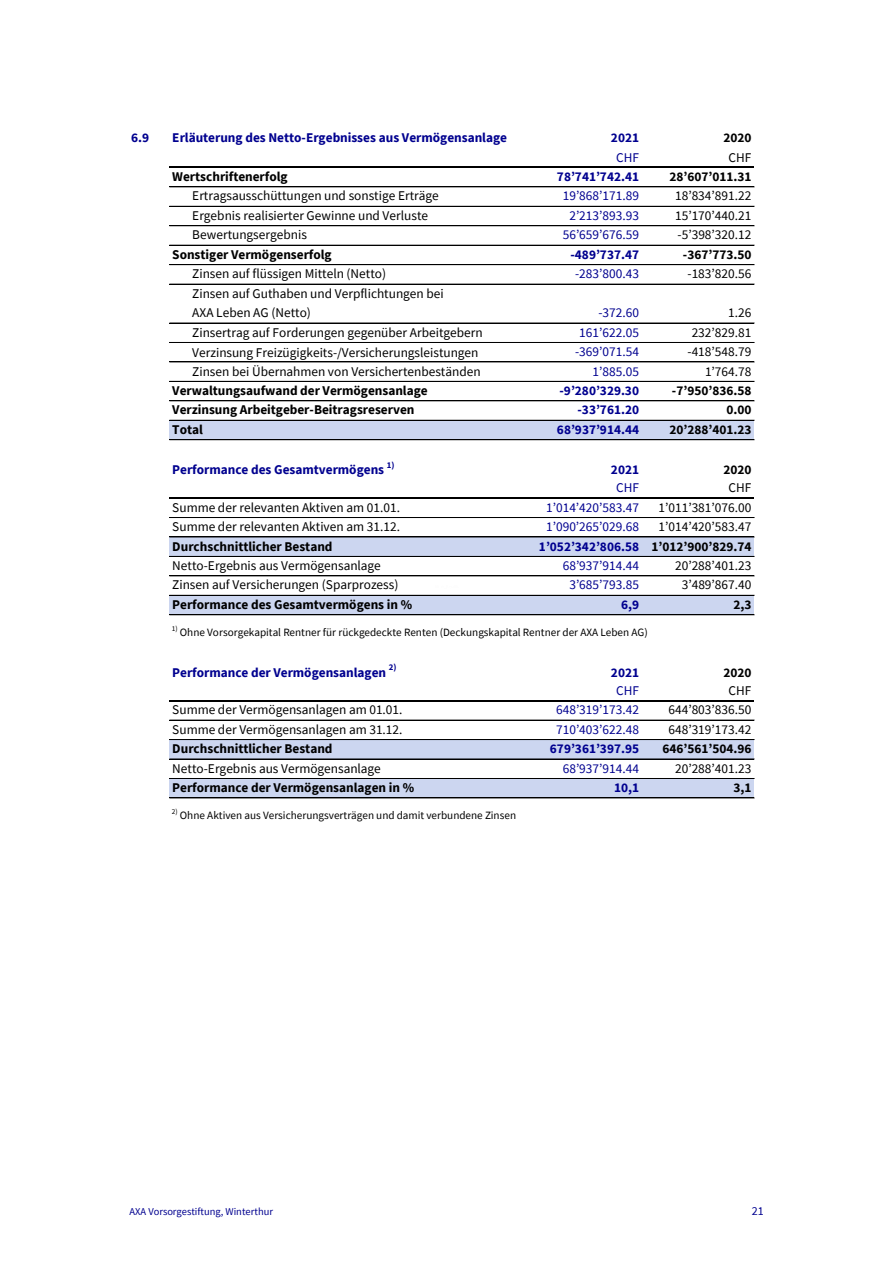
<style>
.page{position:relative;width:893px;height:1263px;background:#fff}
.page>*{position:absolute;margin:0;border:0;box-sizing:border-box;transform-origin:0 0}
.t1{font:13.35px "Source Sans Pro";color:#000}
.t2{font:700 13.35px "Source Sans Pro";color:#000}
.t3{font:700 13.35px "Source Sans Pro";color:#00008f}
.t4{font:13.35px "Source Sans Pro";color:#00008f}
.t5{font:12px "Source Sans Pro";color:#00008f}
.t6{font:11.1px "Source Sans Pro";color:#000}
.t7{font:10.5px "Source Sans Pro";letter-spacing:.005em;color:#00008f}
.t8{font:700 8.85px "Source Sans Pro";color:#00008f}
.t9{font:7.35px "Source Sans Pro";color:#000}
</style>
<div class="page">
<img style="left:186px;top:166px;width:520px;height:554px">
<div style="left:170px;top:420px;width:584px;height:20px;background:#ccd6f0"></div>
<div style="left:170px;top:537px;width:584px;height:19px;background:#ccd6f0"></div>
<div style="left:170px;top:595px;width:584px;height:20px;background:#ccd6f0"></div>
<div style="left:170px;top:739px;width:584px;height:20px;background:#ccd6f0"></div>
<div style="left:170px;top:778px;width:584px;height:20px;background:#ccd6f0"></div>
<hr style="left:170px;top:167px;width:584px;height:1px;background:#000">
<hr style="left:170px;top:187px;width:584px;height:1px;background:#000">
<hr style="left:170px;top:206px;width:584px;height:1px;background:#000">
<hr style="left:170px;top:225px;width:584px;height:1px;background:#000">
<hr style="left:170px;top:226px;width:584px;height:1px;background:#000">
<hr style="left:170px;top:245px;width:584px;height:1px;background:#000">
<hr style="left:170px;top:264px;width:584px;height:1px;background:#000">
<hr style="left:170px;top:284px;width:584px;height:1px;background:#000">
<hr style="left:170px;top:323px;width:584px;height:1px;background:#000">
<hr style="left:170px;top:342px;width:584px;height:1px;background:#000">
<hr style="left:170px;top:362px;width:584px;height:1px;background:#000">
<hr style="left:170px;top:381px;width:584px;height:1px;background:#000">
<hr style="left:170px;top:400px;width:584px;height:1px;background:#000">
<hr style="left:170px;top:401px;width:584px;height:1px;background:#000">
<hr style="left:170px;top:420px;width:584px;height:1px;background:#000">
<hr style="left:170px;top:439px;width:584px;height:1px;background:#000">
<hr style="left:170px;top:497px;width:584px;height:1px;background:#000">
<hr style="left:170px;top:517px;width:584px;height:1px;background:#000">
<hr style="left:170px;top:537px;width:584px;height:1px;background:#000">
<hr style="left:170px;top:556px;width:584px;height:1px;background:#000">
<hr style="left:170px;top:575px;width:584px;height:1px;background:#000">
<hr style="left:170px;top:576px;width:584px;height:1px;background:#000">
<hr style="left:170px;top:595px;width:584px;height:1px;background:#000">
<hr style="left:170px;top:614px;width:584px;height:1px;background:#000">
<hr style="left:170px;top:700px;width:584px;height:1px;background:#000">
<hr style="left:170px;top:720px;width:584px;height:1px;background:#000">
<hr style="left:170px;top:739px;width:584px;height:1px;background:#000">
<hr style="left:170px;top:758px;width:584px;height:1px;background:#000">
<hr style="left:170px;top:759px;width:584px;height:1px;background:#000">
<hr style="left:170px;top:778px;width:584px;height:1px;background:#000">
<hr style="left:170px;top:797px;width:584px;height:1px;background:#000">
<hr style="left:170px;top:798px;width:584px;height:1px;background:#000">
<p class="t3" style="left:131px;top:129px;width:20px">6.9</p>
<p class="t3" style="left:172px;top:129px;width:336px">Erläuterung des Netto-Ergebnisses aus Vermögensanlage</p>
<p class="t3" style="left:611px;top:129px;width:30px">2021</p>
<p class="t2" style="left:723px;top:129px;width:30px">2020</p>
<p class="t4" style="left:616px;top:148px;width:24px">CHF</p>
<p class="t1" style="left:728px;top:148px;width:24px">CHF</p>
<p class="t2" style="left:172px;top:168px;width:117px">Wertschriftenerfolg</p>
<p class="t3" style="left:557px;top:168px;width:84px">78’741’742.41</p>
<p class="t2" style="left:669px;top:168px;width:84px">28’607’011.31</p>
<p class="t1" style="left:192px;top:187px;width:248px">Ertragsausschüttungen und sonstige Erträge</p>
<p class="t4" style="left:563px;top:187px;width:78px">19’868’171.89</p>
<p class="t1" style="left:675px;top:187px;width:78px">18’834’891.22</p>
<p class="t1" style="left:192px;top:207px;width:237px">Ergebnis realisierter Gewinne und Verluste</p>
<p class="t1" style="left:675px;top:207px;width:78px">15’170’440.21</p>
<p class="t4" style="left:569px;top:207px;width:71px">2’213’893.93</p>
<p class="t1" style="left:192px;top:226px;width:116px">Bewertungsergebnis</p>
<p class="t4" style="left:563px;top:226px;width:78px">56’659’676.59</p>
<p class="t1" style="left:677px;top:226px;width:75px">-5’398’320.12</p>
<p class="t2" style="left:172px;top:246px;width:161px">Sonstiger Vermögenserfolg</p>
<p class="t3" style="left:570px;top:246px;width:70px">-489’737.47</p>
<p class="t2" style="left:683px;top:246px;width:70px">-367’773.50</p>
<p class="t1" style="left:192px;top:265px;width:195px">Zinsen auf flüssigen Mitteln (Netto)</p>
<p class="t4" style="left:575px;top:265px;width:65px">-283’800.43</p>
<p class="t1" style="left:687px;top:265px;width:65px">-183’820.56</p>
<p class="t1" style="left:192px;top:285px;width:253px">Zinsen auf Guthaben und Verpflichtungen bei</p>
<p class="t1" style="left:192px;top:304px;width:120px">AXA Leben AG (Netto)</p>
<p class="t4" style="left:598px;top:304px;width:42px">-372.60</p>
<p class="t1" style="left:728px;top:304px;width:25px">1.26</p>
<p class="t1" style="left:192px;top:323px;width:292px">Zinsertrag auf Forderungen gegenüber Arbeitgebern</p>
<p class="t4" style="left:579px;top:323px;width:61px">161’622.05</p>
<p class="t1" style="left:692px;top:323px;width:61px">232’829.81</p>
<p class="t1" style="left:192px;top:344px;width:288px">Verzinsung Freizügigkeits-/Versicherungsleistungen</p>
<p class="t1" style="left:192px;top:363px;width:290px">Zinsen bei Übernahmen von Versichertenbeständen</p>
<p class="t4" style="left:575px;top:343px;width:65px">-369’071.54</p>
<p class="t4" style="left:592px;top:362px;width:48px">1’885.05</p>
<p class="t1" style="left:687px;top:343px;width:65px">-418’548.79</p>
<p class="t1" style="left:705px;top:362px;width:48px">1’764.78</p>
<p class="t2" style="left:172px;top:382px;width:257px">Verwaltungsaufwand der Vermögensanlage</p>
<p class="t3" style="left:559px;top:382px;width:81px">-9’280’329.30</p>
<p class="t2" style="left:672px;top:382px;width:81px">-7’950’836.58</p>
<p class="t2" style="left:172px;top:401px;width:244px">Verzinsung Arbeitgeber-Beitragsreserven</p>
<p class="t3" style="left:577px;top:401px;width:63px">-33’761.20</p>
<p class="t2" style="left:726px;top:401px;width:27px">0.00</p>
<p class="t2" style="left:172px;top:421px;width:32px">Total</p>
<p class="t3" style="left:557px;top:421px;width:84px">68’937’914.44</p>
<p class="t2" style="left:669px;top:421px;width:84px">20’288’401.23</p>
<p class="t3" style="left:172px;top:461px;width:213px">Performance des Gesamtvermögens</p>
<p class="t8" style="left:387px;top:459px;width:9px">1)</p>
<p class="t3" style="left:611px;top:461px;width:30px">2021</p>
<p class="t2" style="left:723px;top:461px;width:30px">2020</p>
<p class="t4" style="left:616px;top:479px;width:24px">CHF</p>
<p class="t1" style="left:728px;top:479px;width:24px">CHF</p>
<p class="t1" style="left:172px;top:498px;width:229px">Summe der relevanten Aktiven am 01.01.</p>
<p class="t4" style="left:546px;top:498px;width:94px">1’014’420’583.47</p>
<p class="t1" style="left:658px;top:498px;width:94px">1’011’381’076.00</p>
<p class="t1" style="left:172px;top:518px;width:229px">Summe der relevanten Aktiven am 31.12.</p>
<p class="t4" style="left:546px;top:518px;width:94px">1’090’265’029.68</p>
<p class="t1" style="left:658px;top:518px;width:94px">1’014’420’583.47</p>
<p class="t2" style="left:172px;top:537px;width:162px">Durchschnittlicher Bestand</p>
<p class="t3" style="left:539px;top:537px;width:102px">1’052’342’806.58</p>
<p class="t2" style="left:651px;top:537px;width:102px">1’012’900’829.74</p>
<p class="t1" style="left:172px;top:557px;width:210px">Netto-Ergebnis aus Vermögensanlage</p>
<p class="t4" style="left:563px;top:557px;width:78px">68’937’914.44</p>
<p class="t1" style="left:675px;top:557px;width:78px">20’288’401.23</p>
<p class="t1" style="left:172px;top:576px;width:228px">Zinsen auf Versicherungen (Sparprozess)</p>
<p class="t4" style="left:569px;top:576px;width:71px">3’685’793.85</p>
<p class="t1" style="left:682px;top:576px;width:71px">3’489’867.40</p>
<p class="t2" style="left:172px;top:596px;width:241px">Performance des Gesamtvermögens in %</p>
<p class="t3" style="left:621px;top:596px;width:20px">6,9</p>
<p class="t2" style="left:733px;top:596px;width:20px">2,3</p>
<p class="t9" style="left:172px;top:623px;width:7px">1)</p>
<p class="t6" style="left:180px;top:625px;width:469px">Ohne Vorsorgekapital Rentner für rückgedeckte Renten (Deckungskapital Rentner der AXA Leben AG)</p>
<p class="t3" style="left:172px;top:663px;width:215px">Performance der Vermögensanlagen</p>
<p class="t8" style="left:389px;top:661px;width:9px">2)</p>
<p class="t3" style="left:611px;top:663px;width:30px">2021</p>
<p class="t2" style="left:723px;top:663px;width:30px">2020</p>
<p class="t4" style="left:616px;top:681px;width:24px">CHF</p>
<p class="t1" style="left:728px;top:681px;width:24px">CHF</p>
<p class="t1" style="left:172px;top:701px;width:232px">Summe der Vermögensanlagen am 01.01.</p>
<p class="t4" style="left:556px;top:701px;width:84px">648’319’173.42</p>
<p class="t1" style="left:668px;top:701px;width:84px">644’803’836.50</p>
<p class="t1" style="left:172px;top:720px;width:232px">Summe der Vermögensanlagen am 31.12.</p>
<p class="t4" style="left:556px;top:720px;width:84px">710’403’622.48</p>
<p class="t1" style="left:668px;top:720px;width:84px">648’319’173.42</p>
<p class="t2" style="left:172px;top:740px;width:162px">Durchschnittlicher Bestand</p>
<p class="t3" style="left:550px;top:740px;width:91px">679’361’397.95</p>
<p class="t2" style="left:662px;top:740px;width:91px">646’561’504.96</p>
<p class="t1" style="left:172px;top:759px;width:210px">Netto-Ergebnis aus Vermögensanlage</p>
<p class="t4" style="left:563px;top:759px;width:78px">68’937’914.44</p>
<p class="t1" style="left:675px;top:759px;width:78px">20’288’401.23</p>
<p class="t2" style="left:172px;top:779px;width:243px">Performance der Vermögensanlagen in %</p>
<p class="t3" style="left:614px;top:779px;width:27px">10,1</p>
<p class="t2" style="left:733px;top:779px;width:20px">3,1</p>
<p class="t9" style="left:172px;top:806px;width:7px">2)</p>
<p class="t6" style="left:180px;top:808px;width:338px">Ohne Aktiven aus Versicherungsverträgen und damit verbundene Zinsen</p>
<p class="t7" style="left:129px;top:1204px;width:145px">AXA Vorsorgestiftung, Winterthur</p>
<p class="t5" style="left:752px;top:1202px;width:13px">21</p>
</div>
